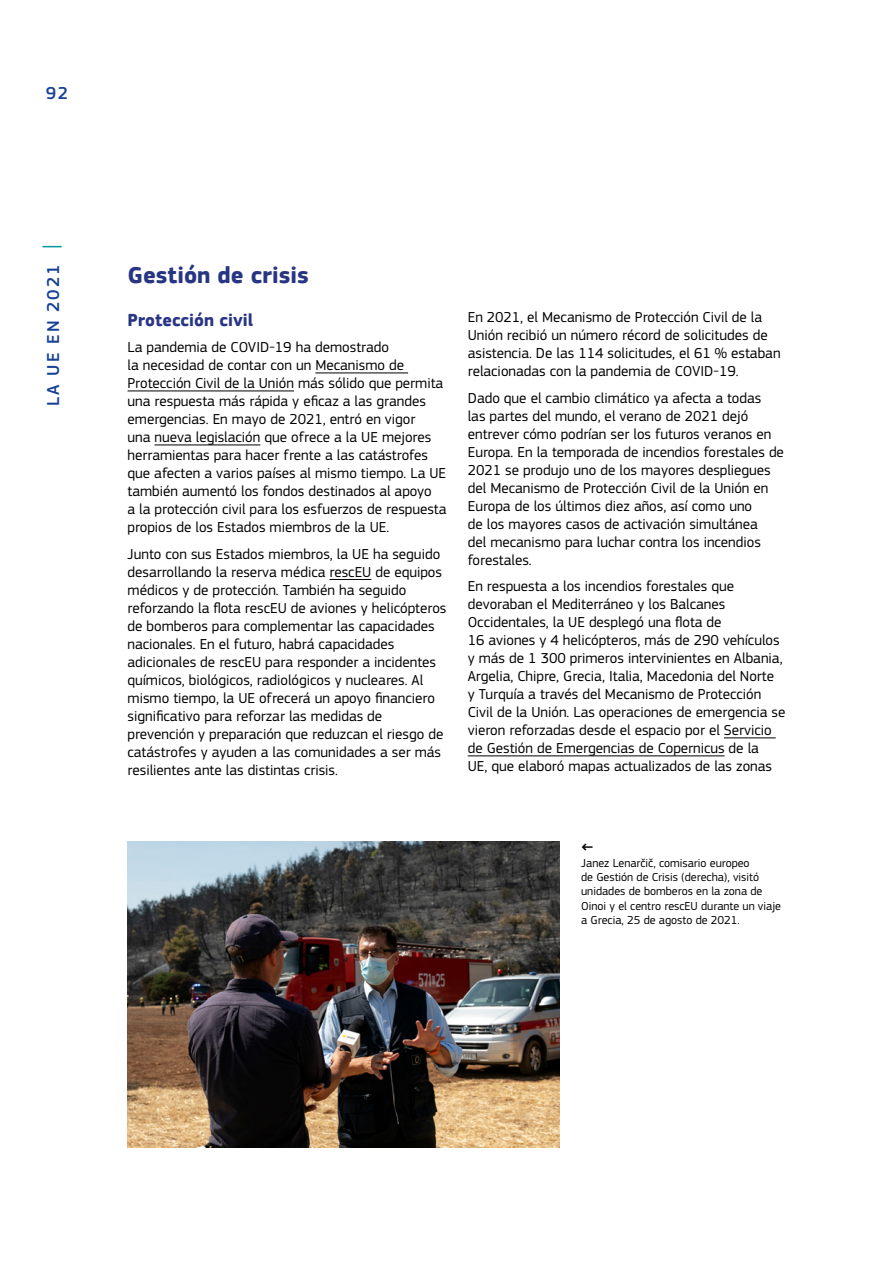
<style>
.page{position:relative;width:893px;height:1263px;background:#fff}
.page>*{position:absolute;margin:0;border:0;box-sizing:border-box;transform-origin:0 0}
.Title_H3_-_NextPage{font:700 24px "EC Square Sans Pro";color:#283583}
.Title_H4{font:700 18px "EC Square Sans Pro";color:#283583}
.t1{font:500 18px "EC Square Sans Pro";letter-spacing:.1em;color:#164194}
.t2{font:15px/18px "EC Square Sans Pro";color:#000}
.t3{font:700 15px "EC Square Sans Pro";color:#000}
.t4{font:12px/14.4px "EC Square Sans Pro";color:#000}
</style>
<div class="page">
<svg style="left:43px;top:246px;width:19px;height:1px"></svg>
<hr style="left:315px;top:373px;width:93px;height:1px;background:#000">
<hr style="left:128px;top:391px;width:166px;height:1px;background:#000">
<hr style="left:155px;top:445px;width:105px;height:1px;background:#000">
<hr style="left:330px;top:579px;width:41px;height:1px;background:#000">
<hr style="left:724px;top:737px;width:52px;height:1px;background:#000">
<hr style="left:468px;top:755px;width:257px;height:1px;background:#000">
<img style="left:128px;top:841px;width:432px;height:306px">
<p class="t1" style="left:46px;top:82px;width:24px">92</p>
<p class="t1" style="left:43px;top:406px;width:143px;rotate:-90deg">LA UE EN 2021</p>
<h3 class="Title_H3_-_NextPage" style="left:128px;top:261px;width:183px">Gestión de crisis</h3>
<h4 class="Title_H4" style="left:128px;top:309px;width:127px">Protección civil</h4>
<p class="t2" style="left:128px;top:338px;width:320px">La pandemia de COVID-19 ha demostrado<br>la necesidad de contar con un Mecanismo de Protección Civil de la Unión más sólido que permita una respuesta más rápida y eficaz a las grandes emergencias. En mayo de 2021, entró en vigor<br>una nueva legislación que ofrece a la UE mejores herramientas para hacer frente a las catástrofes que afecten a varios países al mismo tiempo. La UE también aumentó los fondos destinados al apoyo<br>a la protección civil para los esfuerzos de respuesta propios de los Estados miembros de la UE.</p>
<p class="t2" style="left:128px;top:545px;width:320px">Junto con sus Estados miembros, la UE ha seguido desarrollando la reserva médica rescEU de equipos médicos y de protección. También ha seguido reforzando la flota rescEU de aviones y helicópteros de bomberos para complementar las capacidades nacionales. En el futuro, habrá capacidades adicionales de rescEU para responder a incidentes químicos, biológicos, radiológicos y nucleares. Al mismo tiempo, la UE ofrecerá un apoyo financiero significativo para reforzar las medidas de prevención y preparación que reduzcan el riesgo de catástrofes y ayuden a las comunidades a ser más resilientes ante las distintas crisis.</p>
<p class="t2" style="left:468px;top:308px;width:314px">En 2021, el Mecanismo de Protección Civil de la Unión recibió un número récord de solicitudes de asistencia. De las 114 solicitudes, el 61 % estaban relacionadas con la pandemia de COVID-19.</p>
<p class="t2" style="left:468px;top:389px;width:318px">Dado que el cambio climático ya afecta a todas<br>las partes del mundo, el verano de 2021 dejó entrever cómo podrían ser los futuros veranos en Europa. En la temporada de incendios forestales de 2021 se produjo uno de los mayores despliegues del Mecanismo de Protección Civil de la Unión en Europa de los últimos diez años, así como uno<br>de los mayores casos de activación simultánea<br>del mecanismo para luchar contra los incendios forestales.</p>
<p class="t2" style="left:468px;top:577px;width:319px">En respuesta a los incendios forestales que devoraban el Mediterráneo y los Balcanes Occidentales, la UE desplegó una flota de<br>16 aviones y 4 helicópteros, más de 290 vehículos y más de 1 300 primeros intervinientes en Albania, Argelia, Chipre, Grecia, Italia, Macedonia del Norte<br>y Turquía a través del Mecanismo de Protección Civil de la Unión. Las operaciones de emergencia se vieron reforzadas desde el espacio por el Servicio de Gestión de Emergencias de Copernicus de la<br>UE, que elaboró mapas actualizados de las zonas</p>
<p class="t3" style="left:581px;top:838px;width:14px">←</p>
<p class="t4" style="left:581px;top:855px;width:201px">Janez Lenarčič, comisario europeo<br>de Gestión de Crisis (derecha), visitó unidades de bomberos en la zona de Oinoi y el centro rescEU durante un viaje a Grecia, 25 de agosto de 2021.</p>
</div>
